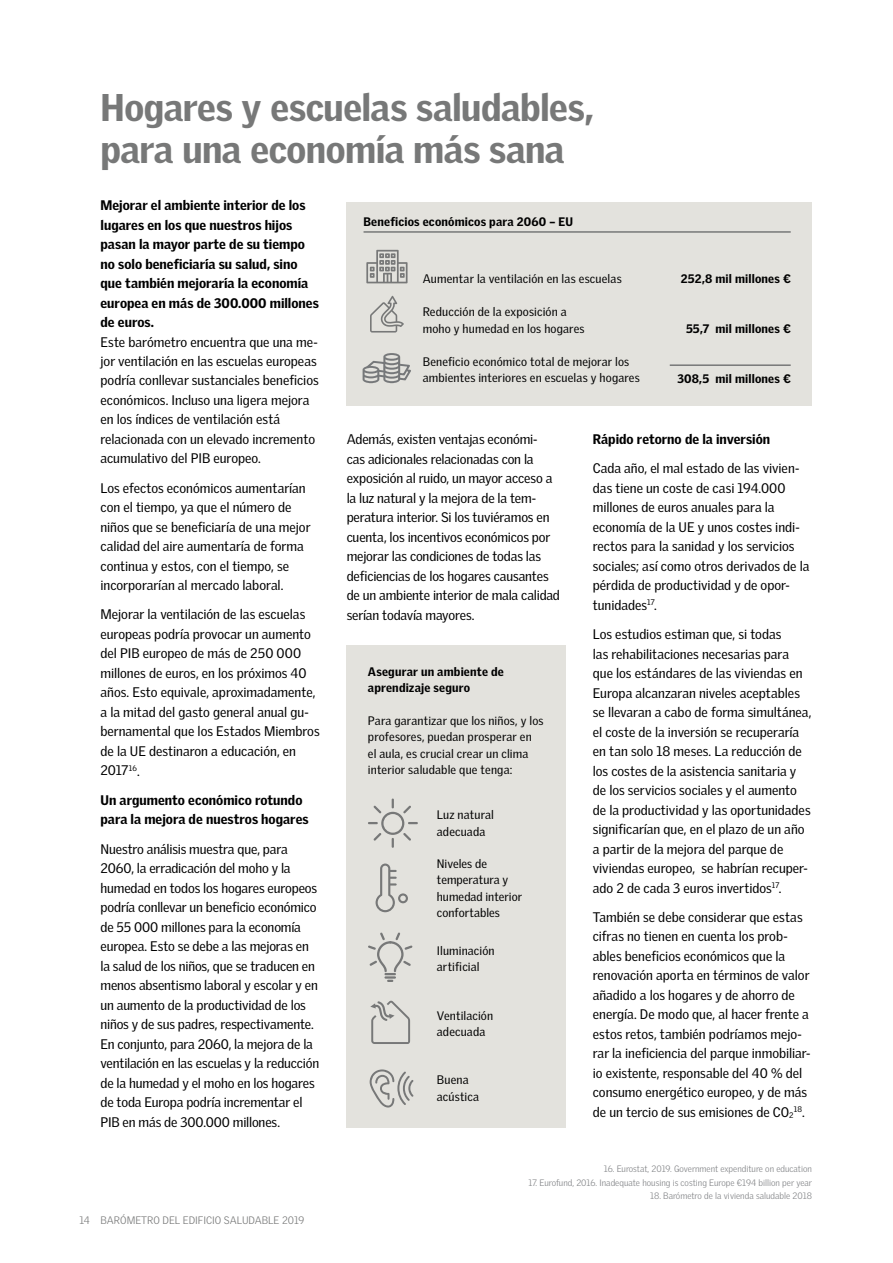
<style>
.page{position:relative;width:893px;height:1263px;background:#fff}
.page>*{position:absolute;margin:0;border:0;box-sizing:border-box;transform-origin:0 0}
.t1{font:900 37.5px/42px "Velux Gothic";letter-spacing:-.015em;color:#777878}
.t2{font:13.5px/19.5px "Velux Gothic";letter-spacing:-.005em;color:#000}
.t3{font:900 13.5px/19.5px "Velux Gothic";color:#000}
.t4{font:12px/16.5px "Velux Gothic";letter-spacing:.01em;color:#000}
.t5{font:900 12px/16.5px "Velux Gothic";letter-spacing:.015em;color:#000}
.t6{font:300 10.5px "Velux Gothic";color:#777878}
.t7{font:300 9px "Velux Gothic";color:#808285}
.t8{font:7.8px "Velux Gothic";color:#000}
.s1{font-size:13.5px}
</style>
<div class="page">
<div style="left:347px;top:202px;width:465px;height:203px;background:#e3e2dd"></div>
<hr style="left:670px;top:364px;width:121px;height:2px;background:#777878">
<div style="left:347px;top:645px;width:219px;height:483px;background:#e3e2dd"></div>
<svg style="left:370px;top:1001px;width:40px;height:43px"></svg>
<svg style="left:370px;top:1069px;width:43px;height:38px"></svg>
<svg style="left:376px;top:863px;width:32px;height:49px"></svg>
<svg style="left:368px;top:798px;width:50px;height:50px"></svg>
<svg style="left:368px;top:932px;width:44px;height:50px"></svg>
<svg style="left:366px;top:250px;width:42px;height:33px"></svg>
<svg style="left:370px;top:296px;width:34px;height:37px"></svg>
<svg style="left:363px;top:353px;width:48px;height:30px"></svg>
<hr style="left:364px;top:231px;width:427px;height:2px;background:#777878">
<h1 class="t1" style="left:101px;top:87px;width:495px">Hogares y escuelas saludables, para una economía más sana</h1>
<p class="t3" style="left:100px;top:195px;width:220px">Mejorar el ambiente interior de los lugares en los que nuestros hijos pasan la mayor parte de su tiempo no solo beneficiaría su salud, sino que también mejoraría la economía europea en más de 300.000 millones de euros.</p>
<p class="t2" style="left:100px;top:332px;width:220px">Este barómetro encuentra que una me&shy;jor ventilación en las escuelas europeas podría conllevar sustanciales beneficios económicos. Incluso una ligera mejora en los índices de ventilación está relacionada con un elevado incremento acumulativo del PIB europeo.</p>
<p class="t2" style="left:100px;top:478px;width:211px">Los efectos económicos aumentarían con el tiempo, ya que el número de niños que se beneficiaría de una mejor calidad del aire aumentaría de forma continua y estos, con el tiempo, se incorporarían al mercado laboral.</p>
<p class="t2" style="left:100px;top:605px;width:221px">Mejorar la ventilación de las escuelas europeas podría provocar un aumento del PIB europeo de más de 250 000 millones de euros, en los próximos 40 años. Esto equivale, aproximadamente, a la mitad del gasto general anual gu&shy;bernamental que los Estados Miembros de la UE destinaron a educación, en 2017<sup>16</sup>.</p>
<p class="t3" style="left:101px;top:790px;width:210px">Un argumento económico rotundo para la mejora de nuestros hogares</p>
<p class="t2" style="left:101px;top:839px;width:220px">Nuestro análisis muestra que, para 2060, la erradicación del moho y la humedad en todos los hogares europeos podría conllevar un beneficio económico de 55 000 millones para la economía europea. Esto se debe a las mejoras en la salud de los niños, que se traducen en menos absentismo laboral y escolar y en un aumento de la productividad de los niños y de sus padres, respectivamente.<br>En conjunto, para 2060, la mejora de la ventilación en las escuelas y la reducción de la humedad y el moho en los hogares de toda Europa podría incrementar el PIB en más de 300.000 millones.</p>
<p class="t5" style="left:364px;top:214px;width:211px">Beneficios económicos para 2060 – EU</p>
<p class="t5" style="left:681px;top:271px;width:111px">252,8 mil millones €</p>
<p class="t5" style="left:686px;top:320px;width:106px">55,7 mil millones €</p>
<p class="t4" style="left:423px;top:271px;width:201px">Aumentar la ventilación en las escuelas</p>
<p class="t4" style="left:423px;top:303px;width:163px">Reducción de la exposición a moho y humedad en los hogares</p>
<p class="t4" style="left:423px;top:353px;width:219px">Beneficio económico total de mejorar los ambientes interiores en escuelas y hogares</p>
<p class="t5" style="left:677px;top:370px;width:115px">308,5 mil millones €</p>
<p class="t2" style="left:347px;top:429px;width:215px">Además, existen ventajas económi-<br>cas adicionales relacionadas con la exposición al ruido, un mayor acceso a la luz natural y la mejora de la tem&shy;peratura interior. Si los tuviéramos en cuenta, los incentivos económicos por mejorar las condiciones de todas las deficiencias de los hogares causantes de un ambiente interior de mala calidad serían todavía mayores.</p>
<p class="t3" style="left:593px;top:429px;width:179px">Rápido retorno de la inversión</p>
<p class="t2" style="left:593px;top:458px;width:218px">Cada año, el mal estado de las vivien&shy;das tiene un coste de casi 194.000 millones de euros anuales para la economía de la UE y unos costes indi&shy;rectos para la sanidad y los servicios sociales; así como otros derivados de la pérdida de productividad y de opor&shy;tunidades<sup>17</sup>.</p>
<p class="t2" style="left:593px;top:624px;width:220px">Los estudios estiman que, si todas<br>las rehabilitaciones necesarias para que los estándares de las viviendas en Europa alcanzaran niveles aceptables se llevaran a cabo de forma simultánea, el coste de la inversión se recuperaría en tan solo 18 meses. La reducción de los costes de la asistencia sanitaria y de los servicios sociales y el aumento de la productividad y las oportunidades significarían que, en el plazo de un año a partir de la mejora del parque de viviendas europeo, se habrían recuper&shy;ado 2 de cada 3 euros invertidos<sup>17</sup>.</p>
<p class="t2" style="left:593px;top:907px;width:219px">También se debe considerar que estas cifras no tienen en cuenta los prob&shy;ables beneficios económicos que la renovación aporta en términos de valor añadido a los hogares y de ahorro de energía. De modo que, al hacer frente a estos retos, también podríamos mejo&shy;rar la ineficiencia del parque inmobiliar&shy;io existente, responsable del 40 % del consumo energético europeo, y de más de un tercio de sus emisiones de CO<sub>2</sub></p>
<p class="t5" style="left:368px;top:663px;width:138px">Asegurar un ambiente de aprendizaje seguro</p>
<p class="t4" style="left:368px;top:712px;width:177px">Para garantizar que los niños, y los profesores, puedan prosperar en<br>el aula, es crucial crear un clima interior saludable que tenga:</p>
<p class="t4" style="left:437px;top:807px;width:59px">Luz natural adecuada</p>
<p class="t4" style="left:437px;top:855px;width:87px">Niveles de temperatura y humedad interior confortables</p>
<p class="t4" style="left:437px;top:942px;width:59px">Iluminación artificial</p>
<p class="t4" style="left:437px;top:1007px;width:58px">Ventilación adecuada</p>
<p class="t4" style="left:437px;top:1071px;width:44px">Buena acústica</p>
<p class="t8" style="left:794px;top:1105px;width:13px">18<span class="s1">.</span></p>
<p class="t6" style="left:80px;top:1214px;width:226px">14 BARÓMETRO DEL EDIFICIO SALUDABLE 2019</p>
<p class="t7" style="left:604px;top:1164px;width:210px">16. Eurostat, 2019. Government expenditure on education</p>
<p class="t7" style="left:529px;top:1177px;width:285px">17. Eurofund, 2016. Inadequate housing is costing Europe €194 billion per year</p>
<p class="t7" style="left:650px;top:1191px;width:163px">18. Barómetro de la vivienda saludable 2018</p>
</div>
